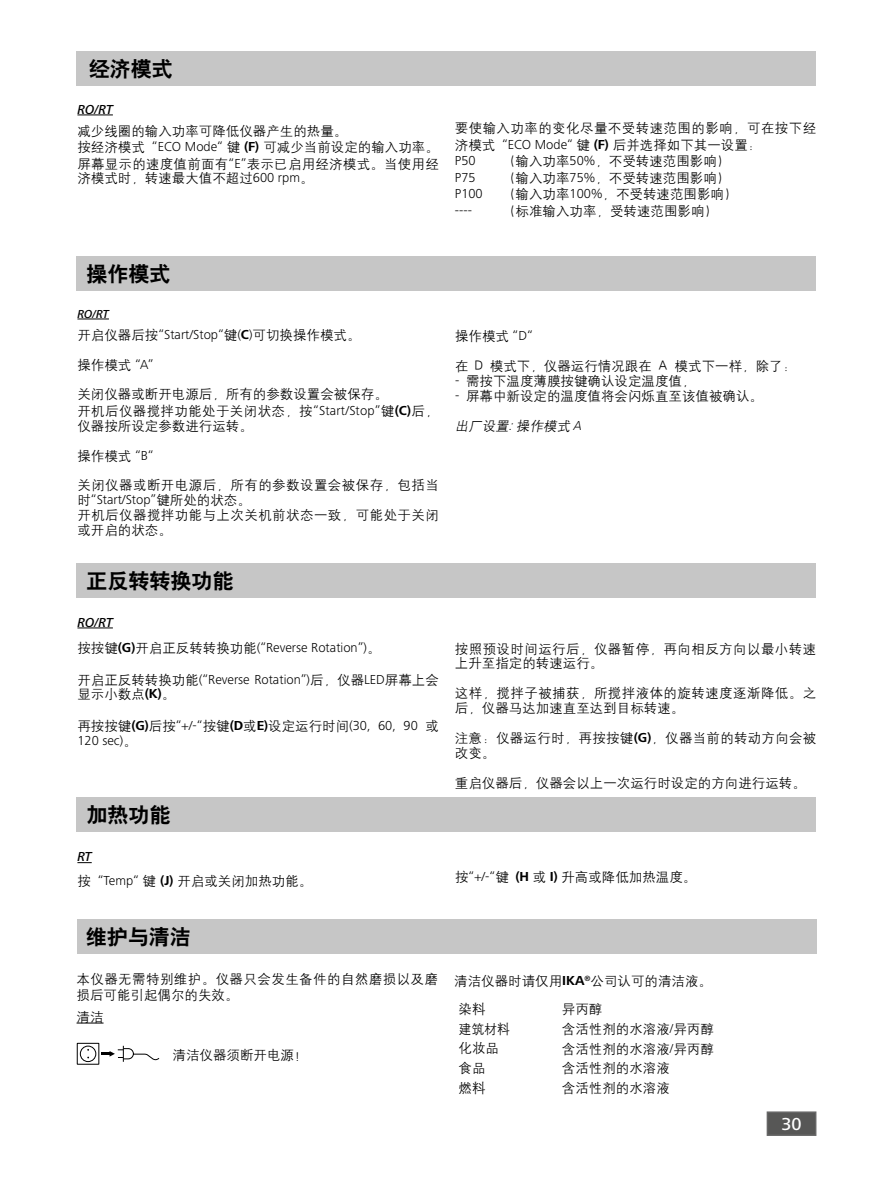
<style>
.page{position:relative;width:893px;height:1187px;background:#fff}
.page>*{position:absolute;margin:0;border:0;box-sizing:border-box;transform-origin:0 0}
.t1{font:21px "H Yb 2 gj";color:#000}
.t2{font:500 18px "Frutiger Next IKA";color:#fff}
.t3{font:13.5px/16.5px "H Yg 2 gj";color:#000}
.t4{font:13.5px/14.9px "H Yg 2 gj";letter-spacing:.03em;color:#000}
.t5{font:300 13.5px/25.5px "Frutiger Next IKA";color:#000}
.t6{font:13.5px/15px "H Yg 2 gj";letter-spacing:.025em;color:#000}
.t7{font:13.5px/14.9px "H Yg 2 gj";letter-spacing:.02em;color:#000}
.t8{font:italic 13.5px "H Yg 2 gj";color:#000}
.t9{font:italic 500 13.5px "Frutiger Next IKA";color:#000}
.t10{font:13.5px "H Yg 2 gj";color:#000;scale:.95 1}
.t11{font:italic 500 12px "Frutiger Next IKA";color:#000}
.s1{font-family:"Frutiger Next IKA";font-weight:300}
.s2{font-family:"Frutiger Next IKA";font-weight:700}
.s3{font-family:"Frutiger Next IKA";font-weight:300;color:#020000}
.s4{font-family:"Frutiger Next IKA";font-weight:700;color:#020000}
.s5{font-family:"H Yg 2 gj";font-weight:400}
.s6{font-weight:500;font-style:italic}
.s7{font-weight:700}
</style>
<div class="page">
<div style="left:767px;top:1111px;width:49px;height:24px;background:#575756;border:2px solid #666"></div>
<svg style="left:77px;top:862px;width:15px;height:1px"></svg>
<div style="left:76px;top:797px;width:740px;height:34px;background:#c6c6c6"></div>
<div style="left:76px;top:52px;width:740px;height:34px;background:#c6c6c6"></div>
<hr style="left:77px;top:115px;width:36px;height:1px;background:#000">
<hr style="left:77px;top:627px;width:36px;height:1px;background:#000">
<div style="left:76px;top:563px;width:740px;height:34px;background:#c6c6c6"></div>
<hr style="left:77px;top:318px;width:32px;height:1px;background:#000">
<div style="left:76px;top:256px;width:740px;height:35px;background:#c6c6c6"></div>
<svg style="left:77px;top:1022px;width:27px;height:1px"></svg>
<div style="left:77px;top:919px;width:740px;height:34px;background:#c6c6c6"></div>
<svg style="left:77px;top:1042px;width:83px;height:22px"></svg>
<h1 class="t1" style="left:89px;top:59px;width:85px">经济模式</h1>
<p class="t9" style="left:77px;top:101px;width:37px">RO/RT</p>
<p class="t3" style="left:77px;top:122px;width:363px">减少线圈的输入功率可降低仪器产生的热量。<br>按经济模式 <span class="s1">“ECO Mode“</span> 键 <span class="s2">(F)</span> 可减少当前设定的输入功率。屏幕显示的速度值前面有<span class="s1">“E”</span>表示已启用经济模式。当使用经</p>
<p class="t3" style="left:77px;top:170px;width:238px">济模式时，转速最大值不超过<span class="s1">600 rpm</span>。</p>
<p class="t4" style="left:455px;top:120px;width:363px;line-height:16.5px">要使输入功率的变化尽量不受转速范围的影响，可在按下经济模式 <span class="s1">“ECO Mode“</span> 键 <span class="s2">(F)</span> 后并选择如下其一设置：</p>
<p class="t5" style="left:455px;top:148px;width:22px">P50</p>
<p class="t3" style="left:509px;top:153px;width:216px">(输入功率<span class="s1">50%</span>，不受转速范围影响)</p>
<p class="t5" style="left:455px;top:165px;width:22px">P75</p>
<p class="t3" style="left:509px;top:170px;width:216px">(输入功率<span class="s1">75%</span>，不受转速范围影响)</p>
<p class="t5" style="left:455px;top:181px;width:29px">P100</p>
<p class="t3" style="left:509px;top:186px;width:223px">(输入功率<span class="s1">100%</span>，不受转速范围影响)</p>
<p class="t5" style="left:455px;top:198px;width:19px">----</p>
<p class="t3" style="left:509px;top:203px;width:204px">(标准输入功率，受转速范围影响)</p>
<h1 class="t1" style="left:86px;top:263px;width:85px">操作模式</h1>
<p class="t11" style="left:77px;top:307px;width:33px">RO/RT</p>
<p class="t3" style="left:77px;top:326px;width:285px">开启仪器后按<span class="s1">“</span><span class="s3">Start/Stop</span><span class="s1">“</span>键<span class="s3">(</span><span class="s4">C</span><span class="s3">)</span>可切换操作模式。</p>
<p class="t3" style="left:77px;top:350px;width:312px;line-height:29.7px">操作模式 <span class="s1">“A”<br></span>关闭仪器或断开电源后，所有的参数设置会被保存。</p>
<p class="t6" style="left:77px;top:403px;width:363px">开机后仪器搅拌功能处于关闭状态，按<span class="s1">“Start/Stop”</span>键<span class="s2">(C)</span>后，仪器按所设定参数进行运转。</p>
<p class="t4" style="left:77px;top:441px;width:363px;line-height:29.7px">操作模式 <span class="s1">“B“<br></span>关闭仪器或断开电源后，所有的参数设置会被保存，包括当</p>
<p class="t5" style="left:77px;top:487px;width:175px"><span class="s5">时</span>“Start/Stop”<span class="s5">键所处的状态。</span></p>
<p class="t4" style="left:77px;top:507px;width:363px">开机后仪器搅拌功能与上次关机前状态一致，可能处于关闭或开启的状态。</p>
<h1 class="t1" style="left:86px;top:570px;width:148px">正反转转换功能</h1>
<p class="t5" style="left:77px;top:609px;width:305px"><span class="s6">RO/RT<br></span><span class="s5">按按键</span><span class="s7">(G)</span><span class="s5">开启正反转转换功能</span>(“Reverse Rotation”)<span class="s5">。</span></p>
<p class="t5" style="left:77px;top:666px;width:363px"><span class="s5">开启正反转转换功能</span>(“Reverse Rotation”)<span class="s5">后，仪器</span>LED<span class="s5">屏幕上会</span></p>
<p class="t3" style="left:77px;top:686px;width:99px">显示小数点<span class="s2">(K)</span>。</p>
<p class="t3" style="left:77px;top:717px;width:363px">再按按键<span class="s2">(G)</span>后按<span class="s1">“+/-“</span>按键<span class="s2">(D</span>或<span class="s2">E)</span>设定运行时间<span class="s1">(30, 60, 90</span> 或</p>
<p class="t5" style="left:77px;top:727px;width:61px">120 sec)<span class="s5">。</span></p>
<h1 class="t1" style="left:86px;top:804px;width:85px">加热功能</h1>
<p class="t9" style="left:77px;top:849px;width:16px">RT</p>
<p class="t3" style="left:77px;top:872px;width:236px">按 <span class="s1">“Temp“</span> 键 <span class="s2">(J)</span> 开启或关闭加热功能。</p>
<h1 class="t1" style="left:86px;top:926px;width:106px">维护与清洁</h1>
<p class="t4" style="left:77px;top:970px;width:363px;line-height:16.2px">本仪器无需特别维护。仪器只会发生备件的自然磨损以及磨损后可能引起偶尔的失效。</p>
<p class="t3" style="left:77px;top:1008px;width:29px">清洁</p>
<p class="t3" style="left:173px;top:1046px;width:136px">清洁仪器须断开电源！</p>
<p class="t3" style="left:455px;top:328px;width:79px">操作模式 <span class="s1">“D“</span></p>
<p class="t3" style="left:455px;top:358px;width:343px">在 D 模式下，仪器运行情况跟在 A 模式下一样，除了：</p>
<p class="t3" style="left:455px;top:373px;width:235px"><span class="s1">-</span> 需按下温度薄膜按键确认设定温度值,</p>
<p class="t3" style="left:455px;top:388px;width:310px"><span class="s1">-</span> 屏幕中新设定的温度值将会闪烁直至该值被确认。</p>
<p class="t8" style="left:455px;top:419px;width:128px">出厂设置<span class="s1">:</span> 操作模式 <span class="s1">A</span></p>
<p class="t4" style="left:455px;top:641px;width:363px">按照预设时间运行后，仪器暂停，再向相反方向以最小转速上升至指定的转速运行。</p>
<p class="t4" style="left:455px;top:685px;width:363px">这样，搅拌子被捕获，所搅拌液体的旋转速度逐渐降低。之后，仪器马达加速直至达到目标转速。</p>
<p class="t7" style="left:455px;top:730px;width:363px">注意：仪器运行时，再按按键<span class="s2">(G)</span>，仪器当前的转动方向会被改变。</p>
<p class="t3" style="left:455px;top:774px;width:352px">重启仪器后，仪器会以上一次运行时设定的方向进行运转。</p>
<p class="t3" style="left:455px;top:868px;width:243px">按<span class="s1">“+/-“</span>键 <span class="s2">(H</span> 或 <span class="s2">I)</span> 升高或降低加热温度。</p>
<p class="t3" style="left:459px;top:967px;width:255px;line-height:27.8px;text-indent:-4px">清洁仪器时请仅用<span class="s2">IKA</span><sup>®</sup>公司认可的清洁液。染料</p>
<p class="t3" style="left:562px;top:1000px;width:42px">异丙醇</p>
<p class="t10" style="left:459px;top:1021px;width:56px">建筑材料</p>
<p class="t3" style="left:562px;top:1020px;width:153px">含活性剂的水溶液<span class="s1">/</span>异丙醇</p>
<p class="t3" style="left:459px;top:1040px;width:42px">化妆品</p>
<p class="t3" style="left:562px;top:1040px;width:153px">含活性剂的水溶液<span class="s1">/</span>异丙醇</p>
<p class="t3" style="left:459px;top:1060px;width:28px">食品</p>
<p class="t3" style="left:562px;top:1060px;width:109px">含活性剂的水溶液</p>
<p class="t3" style="left:459px;top:1079px;width:28px">燃料</p>
<p class="t3" style="left:562px;top:1079px;width:109px">含活性剂的水溶液</p>
<h2 class="t2" style="left:781px;top:1113px;width:22px">30</h2>
</div>
